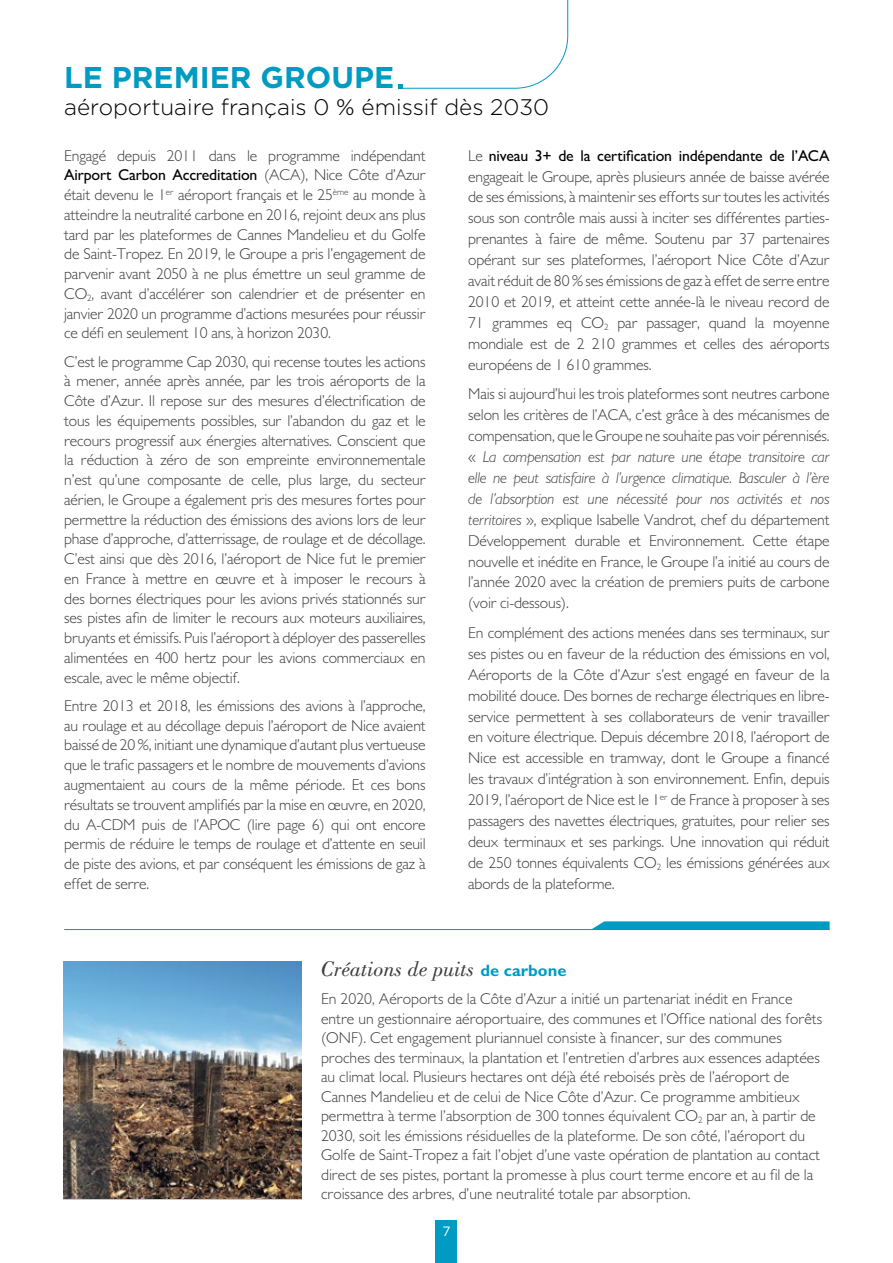
<style>
.page{position:relative;width:893px;height:1263px;background:#fff}
.page>*{position:absolute;margin:0;border:0;box-sizing:border-box;transform-origin:0 0}
.t1{font:700 30px "Gotham HTF";color:#009bc2}
.t2{font:300 22.5px "Gotham HTF";color:#000}
.t3{font:italic 22.5px "Bodoni BT";color:#3e3d40}
.t4{font:300 15.75px/19.8px "Gill Sans MT Pro";color:#3e3d40;text-align:justify}
.t5{font:13.5px "Gotham HTF";color:#fff}
.s1{font-weight:500;color:#000}
.s2{font-style:italic}
.s3{font-family:"Gill Sans MT Pro";font-weight:700;font-style:normal;font-size:16.5px;color:#009bc2}
</style>
<div class="page">
<div style="left:436px;top:1221px;width:21px;height:42px;background:#009bc2"></div>
<svg style="left:398px;top:0;width:170px;height:89px"></svg>
<svg style="left:592px;top:921px;width:238px;height:8px;background:#13a2c6"></svg>
<hr style="left:64px;top:929px;width:766px;height:1px;background:#009bc2">
<img style="left:64px;top:962px;width:238px;height:236px">
<h1 class="t1" style="left:64px;top:60px;width:331px">LE PREMIER GROUPE</h1>
<h2 class="t2" style="left:64px;top:95px;width:486px">aéroportuaire français 0 % émissif dès 2030</h2>
<p class="t4" style="left:468px;top:145px;width:363px;line-height:20.9px">Le <span class="s1">niveau 3+ de la certification indépendante de l’ACA </span>engageait le Groupe, après plusieurs année de baisse avérée de ses émissions, à maintenir ses efforts sur toutes les activités sous son contrôle mais aussi à inciter ses différentes parties&shy;prenantes à faire de même. Soutenu par 37 partenaires opérant sur ses plateformes, l’aéroport Nice Côte d’Azur avait réduit de 80 % ses émissions de gaz à effet de serre entre 2010 et 2019, et atteint cette année-là le niveau record de 71 grammes eq CO<sub>2</sub> par passager, quand la moyenne mondiale est de 2 210 grammes et celles des aéroports européens de 1 610 grammes.</p>
<p class="t4" style="left:468px;top:383px;width:363px;line-height:20.9px">Mais si aujourd’hui les trois plateformes sont neutres carbone selon les critères de l’ACA, c’est grâce à des mécanismes de compensation, que le Groupe ne souhaite pas voir pérennisés. « <span class="s2">La compensation est par nature une étape transitoire car elle ne peut satisfaire à l’urgence climatique. Basculer à l’ère de l’absorption est une nécessité pour nos activités et nos territoires</span> », explique Isabelle Vandrot, chef du département Développement durable et Environnement. Cette étape nouvelle et inédite en France, le Groupe l’a initié au cours de l’année 2020 avec la création de premiers puits de carbone (voir ci-dessous).</p>
<p class="t4" style="left:468px;top:622px;width:363px;line-height:20.9px">En complément des actions menées dans ses terminaux, sur ses pistes ou en faveur de la réduction des émissions en vol, Aéroports de la Côte d’Azur s’est engagé en faveur de la mobilité douce. Des bornes de recharge électriques en libre&shy;service permettent à ses collaborateurs de venir travailler en voiture électrique. Depuis décembre 2018, l’aéroport de Nice est accessible en tramway, dont le Groupe a financé les travaux d’intégration à son environnement. Enfin, depuis 2019, l’aéroport de Nice est le 1<sup>er</sup> de France à proposer à ses passagers des navettes électriques, gratuites, pour relier ses deux terminaux et ses parkings. Une innovation qui réduit de 250 tonnes équivalents CO<sub>2</sub> les émissions générées aux abords de la plateforme.</p>
<p class="t4" style="left:64px;top:145px;width:363px">Engagé depuis 2011 dans le programme indépendant <span class="s1">Airport Carbon Accreditation</span> (ACA), Nice Côte d’Azur était devenu le 1<sup>er</sup> aéroport français et le 25<sup>ème</sup> au monde à atteindre la neutralité carbone en 2016, rejoint deux ans plus tard par les plateformes de Cannes Mandelieu et du Golfe de Saint-Tropez. En 2019, le Groupe a pris l’engagement de parvenir avant 2050 à ne plus émettre un seul gramme de CO<sub>2</sub>, avant d’accélérer son calendrier et de présenter en janvier 2020 un programme d’actions mesurées pour réussir ce défi en seulement 10 ans, à horizon 2030.</p>
<p class="t4" style="left:64px;top:351px;width:363px">C’est le programme Cap 2030, qui recense toutes les actions à mener, année après année, par les trois aéroports de la Côte d’Azur. Il repose sur des mesures d’électrification de tous les équipements possibles, sur l’abandon du gaz et le recours progressif aux énergies alternatives. Conscient que la réduction à zéro de son empreinte environnementale n’est qu’une composante de celle, plus large, du secteur aérien, le Groupe a également pris des mesures fortes pour permettre la réduction des émissions des avions lors de leur phase d’approche, d’atterrissage, de roulage et de décollage.<br>C’est ainsi que dès 2016, l’aéroport de Nice fut le premier en France à mettre en œuvre et à imposer le recours à des bornes électriques pour les avions privés stationnés sur ses pistes afin de limiter le recours aux moteurs auxiliaires, bruyants et émissifs. Puis l’aéroport à déployer des passerelles alimentées en 400 hertz pour les avions commerciaux en escale, avec le même objectif.</p>
<p class="t4" style="left:64px;top:695px;width:363px">Entre 2013 et 2018, les émissions des avions à l’approche, au roulage et au décollage depuis l’aéroport de Nice avaient baissé de 20 %, initiant une dynamique d’autant plus vertueuse que le trafic passagers et le nombre de mouvements d’avions augmentaient au cours de la même période. Et ces bons résultats se trouvent amplifiés par la mise en œuvre, en 2020, du A-CDM puis de l’APOC (lire page 6) qui ont encore permis de réduire le temps de roulage et d’attente en seuil de piste des avions, et par conséquent les émissions de gaz à effet de serre.</p>
<h2 class="t3" style="left:321px;top:955px;width:247px">Créations de puits <span class="s3">de carbone</span></h2>
<p class="t4" style="left:321px;top:989px;width:503px;text-align:left">En 2020, Aéroports de la Côte d’Azur a initié un partenariat inédit en France entre un gestionnaire aéroportuaire, des communes et l’Office national des forêts (ONF). Cet engagement pluriannuel consiste à financer, sur des communes proches des terminaux, la plantation et l’entretien d’arbres aux essences adaptées au climat local. Plusieurs hectares ont déjà été reboisés près de l’aéroport de Cannes Mandelieu et de celui de Nice Côte d’Azur. Ce programme ambitieux permettra à terme l’absorption de 300 tonnes équivalent CO<sub>2</sub> par an, à partir de 2030, soit les émissions résiduelles de la plateforme. De son côté, l’aéroport du Golfe de Saint-Tropez a fait l’objet d’une vaste opération de plantation au contact direct de ses pistes, portant la promesse à plus court terme encore et au fil de la croissance des arbres, d’une neutralité totale par absorption.</p>
<p class="t5" style="left:442px;top:1224px;width:10px">7</p>
</div>
